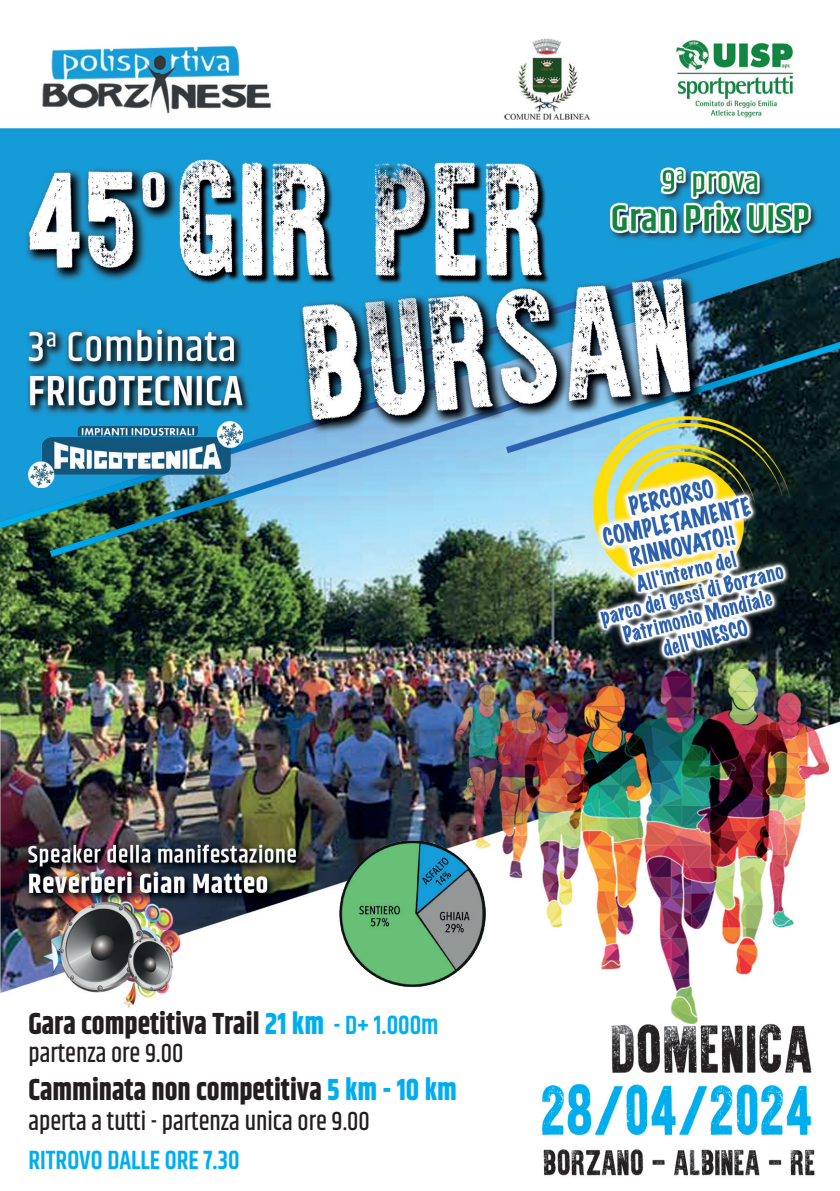
<style>
.page{position:relative;width:840px;height:1191px;background:#fff}
.page>*{position:absolute;margin:0;border:0;box-sizing:border-box;transform-origin:0 0}
.t1{font:700 30.4px "Khand";color:#231f20;scale:.94 1}
.t2{font:500 26.6px "Khand";color:#231f20;scale:.94 1}
.t3{font:600 26.6px "Khand";color:#00aeef;scale:.94 1}
.s1{color:#00aeef}
.s2{font-weight:600;font-size:26.6px;color:#00aeef}
</style>
<div class="page">
<img style="left:0;top:38px;width:839px;height:1138px">
<img style="left:334px;top:837px;width:154px;height:151px">
<img style="left:28px;top:421px;width:214px;height:66px">
<p class="t1" style="left:28px;top:1002px;width:437px">Gara competitiva Trail <span class="s1">21 km</span> <span class="s2">- D+ 1.000m</span></p>
<p class="t2" style="left:28px;top:1036px;width:166px">partenza ore 9.00</p>
<p class="t1" style="left:28px;top:1068px;width:457px">Camminata non competitiva <span class="s1">5 km - 10 km</span></p>
<p class="t2" style="left:28px;top:1104px;width:364px">aperta a tutti - partenza unica ore 9.00</p>
<p class="t3" style="left:28px;top:1142px;width:226px">RITROVO DALLE ORE 7.30</p>
</div>
